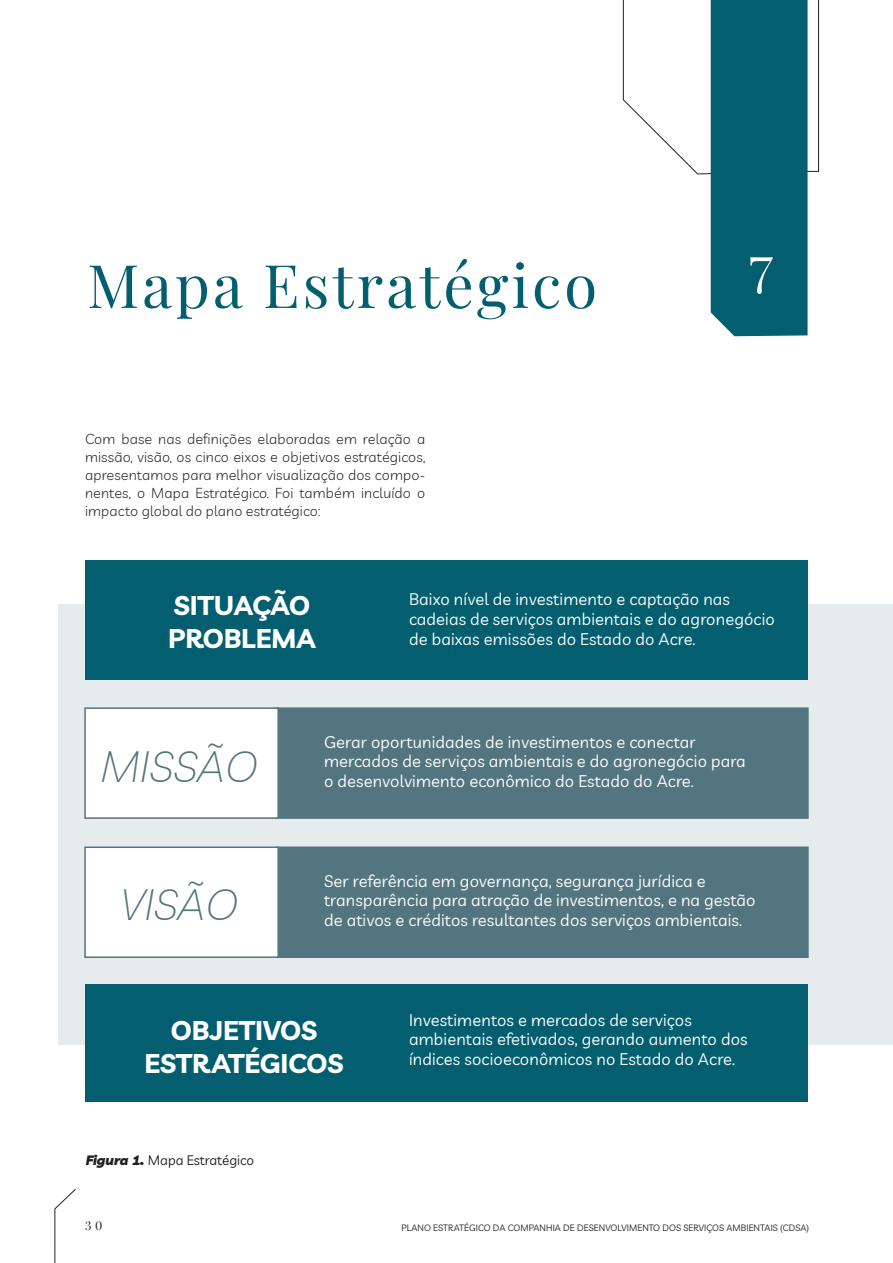
<style>
.page{position:relative;width:893px;height:1263px;background:#fff}
.page>*{position:absolute;margin:0;border:0;box-sizing:border-box;transform-origin:0 0}
.t1{font:60px "Playfair Display";letter-spacing:.05em;color:#035f70}
.t2{font:51px "Playfair Display";color:#fff}
.t3{font:italic 200 43.8px "Livvic";color:#537580}
.t4{font:700 27px/32.4px "Livvic";color:#fff}
.t5{font:16.5px/19.8px "Livvic";letter-spacing:.01em;color:#fff}
.t6{font:300 14.4px/18px "Livvic";letter-spacing:.01em;color:#231f20;text-align:justify}
.t7{font:13.5px "Livvic";color:#231f20}
.t8{font:12px "Playfair Display";color:#231f20}
.t9{font:9px "Livvic";letter-spacing:.01em;color:#231f20}
.s1{font-weight:900;font-style:italic}
</style>
<div class="page">
<svg style="left:54px;top:1189px;width:22px;height:74px"></svg>
<div style="left:58px;top:605px;width:835px;height:440px;background:#e6ebee"></div>
<div style="left:85px;top:560px;width:723px;height:120px;background:#035f70"></div>
<div style="left:85px;top:984px;width:723px;height:118px;background:#035f70"></div>
<div style="left:276px;top:707px;width:533px;height:112px;background:#537580;border:2px solid #537580"></div>
<div style="left:276px;top:846px;width:533px;height:112px;background:#537580;border:2px solid #537580"></div>
<div style="left:84px;top:707px;width:195px;height:112px;background:#fff;border:2px solid #537580"></div>
<div style="left:84px;top:846px;width:195px;height:112px;background:#fff;border:2px solid #537580"></div>
<svg style="left:623px;top:0;width:196px;height:336px"></svg>
<p class="t1" style="left:87px;top:239px;width:511px">Mapa Estratégico</p>
<p class="t2" style="left:749px;top:234px;width:26px">7</p>
<p class="t6" style="left:85px;top:429px;width:342px">Com base nas definições elaboradas em relação a missão, visão, os cinco eixos e objetivos estratégicos, apresentamos para melhor visualização dos compo&shy;nentes, o Mapa Estratégico. Foi também incluído o impacto global do plano estratégico:</p>
<p class="t4" style="left:168px;top:587px;width:149px">SITUAÇÃO<br>PROBLEMA</p>
<p class="t5" style="left:409px;top:588px;width:367px">Baixo nível de investimento e captação nas cadeias de serviços ambientais e do agronegócio de baixas emissões do Estado do Acre.</p>
<p class="t3" style="left:100px;top:733px;width:159px">MISSÃO</p>
<p class="t5" style="left:324px;top:731px;width:423px">Gerar oportunidades de investimentos e conectar mercados de serviços ambientais e do agronegócio para o desenvolvimento econômico do Estado do Acre.</p>
<p class="t3" style="left:120px;top:872px;width:120px">VISÃO</p>
<p class="t5" style="left:324px;top:870px;width:433px">Ser referência em governança, segurança jurídica e transparência para atração de investimentos, e na gestão de ativos e créditos resultantes dos serviços ambientais.</p>
<p class="t4" style="left:145px;top:1012px;width:200px;text-align:center">OBJETIVOS<br>ESTRATÉGICOS</p>
<p class="t5" style="left:409px;top:1009px;width:340px">Investimentos e mercados de serviços ambientais efetivados, gerando aumento dos índices socioeconômicos no Estado do Acre.</p>
<p class="t7" style="left:86px;top:1150px;width:170px"><span class="s1">Figura 1.</span> Mapa Estratégico</p>
<p class="t8" style="left:85px;top:1216px;width:19px">3 0</p>
<p class="t9" style="left:401px;top:1221px;width:409px">PLANO ESTRATÉGICO DA COMPANHIA DE DESENVOLVIMENTO DOS SERVIÇOS AMBIENTAIS (CDSA)</p>
</div>
